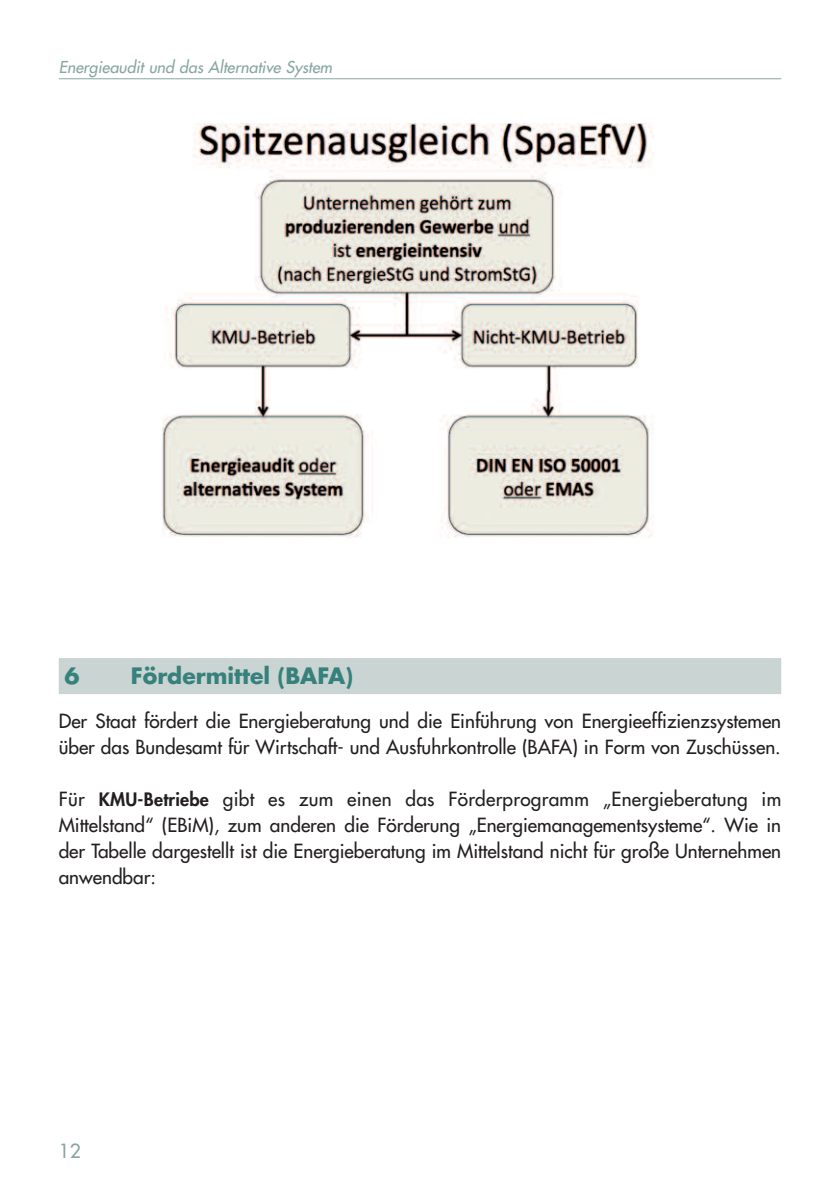
<style>
.page{position:relative;width:840px;height:1191px;background:#fff}
.page>*{position:absolute;margin:0;border:0;box-sizing:border-box;transform-origin:0 0}
.t1{font:700 22px "Futura";color:#37817c}
.t2{font:19px/26px "Futura";color:#231f20}
.t3{font:19px "Futura";color:#87a6a2}
.t4{font:italic 16px "Futura";color:#87a6a2}
.s1{font-weight:800;font-size:18px}
</style>
<div class="page">
<hr style="left:59px;top:78px;width:721px;height:1px;background:#87a6a2">
<div style="left:59px;top:658px;width:721px;height:36px;background:#cad4d3"></div>
<img style="left:162px;top:124px;width:492px;height:414px">
<p class="t4" style="left:59px;top:59px;width:275px">Energieaudit und das Alternative System</p>
<p class="t1" style="left:64px;top:665px;width:17px">6</p>
<p class="t1" style="left:131px;top:665px;width:224px">Fördermittel (BAFA)</p>
<p class="t2" style="left:59px;top:709px;width:723px">Der Staat fördert die Energieberatung und die Einführung von Energieeffizienzsystemen über das Bundesamt für Wirtschaft- und Ausfuhrkontrolle (BAFA) in Form von Zuschüssen.</p>
<p class="t2" style="left:59px;top:787px;width:723px;text-align:justify">Für <span class="s1">KMU-Betriebe</span> gibt es zum einen das Förderprogramm „Energieberatung im Mittelstand“ (EBiM), zum anderen die Förderung „Energiemanagementsysteme“. Wie in der Tabelle dargestellt ist die Energieberatung im Mittelstand nicht für große Unternehmen anwendbar:</p>
<p class="t3" style="left:59px;top:1142px;width:23px">12</p>
</div>
